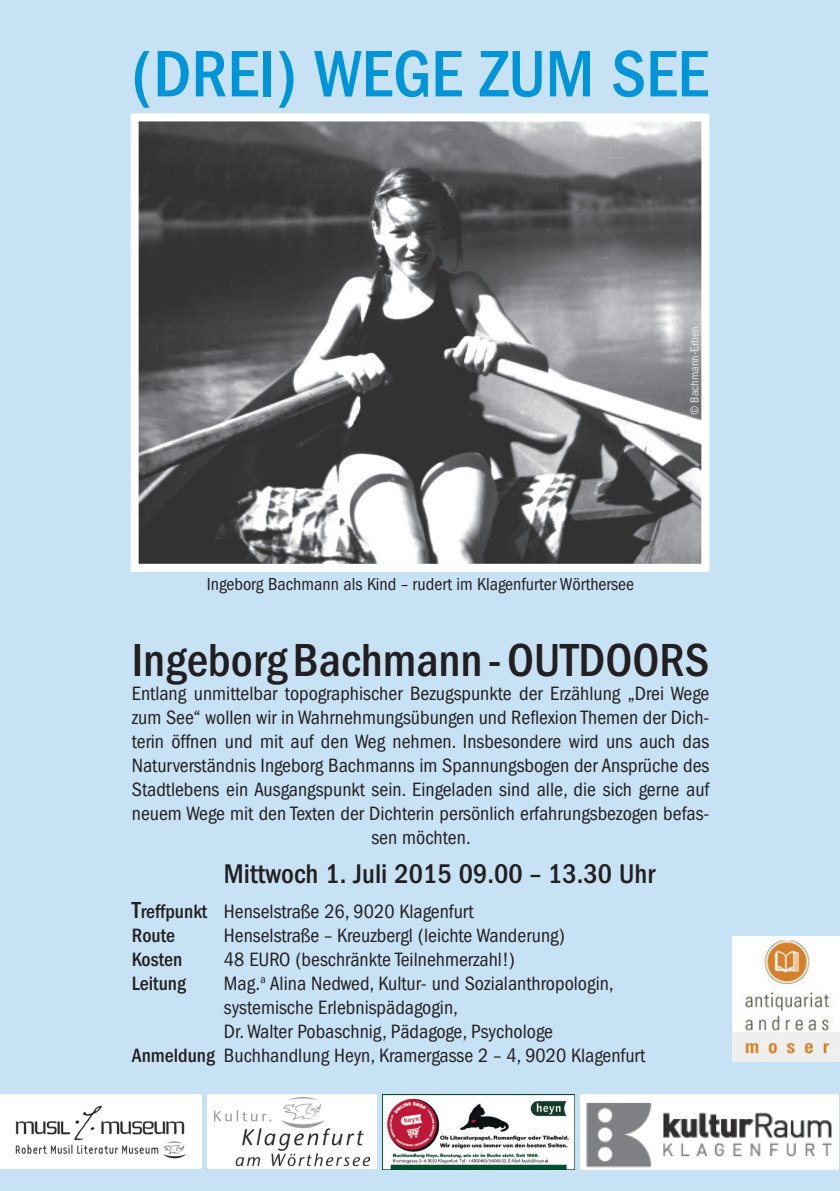
<style>
.page{position:relative;width:840px;height:1191px;background:#fff}
.page>*{position:absolute;margin:0;border:0;box-sizing:border-box;transform-origin:0 0}
.t1{font:500 condensed 68px "Franklin Gothic";color:#0095d9}
.t2{font:500 condensed 48px "Franklin Gothic";color:#231f20}
.t3{font:500 condensed 28px "Franklin Gothic";color:#231f20}
.t4{font:condensed 20px/24px "Franklin Gothic";color:#231f20;text-align:center}
.t5{font:500 condensed 20px "Franklin Gothic";color:#231f20}
.t6{font:condensed 18px "Franklin Gothic";color:#231f20}
.t7{font:condensed 12px "Franklin Gothic";color:#e6e7e9}
.s1{font-weight:500;font-size:24px}
.s2{font-weight:500}
</style>
<div class="page">
<div style="left:0;top:0;width:839px;height:1191px;background:#c7e2f5"></div>
<svg style="left:130px;top:113px;width:580px;height:459px;background:#79797b"></svg>
<div style="left:0;top:1094px;width:201px;height:75px;background:#fff"></div>
<img style="left:15px;top:1105px;width:171px;height:54px">
<img style="left:382px;top:1094px;width:192px;height:75px">
<div style="left:207px;top:1094px;width:169px;height:75px;background:#fff"></div>
<img style="left:214px;top:1097px;width:155px;height:69px">
<div style="left:579px;top:1094px;width:259px;height:75px;background:#fff"></div>
<img style="left:579px;top:1098px;width:253px;height:71px">
<img style="left:732px;top:936px;width:107px;height:125px">
<h1 class="t1" style="left:131px;top:35px;width:578px">(DREI) WEGE ZUM SEE</h1>
<p class="t7" style="left:687px;top:415px;width:90px;rotate:-90deg">© Bachmann-Erben</p>
<p class="t6" style="left:207px;top:573px;width:428px">Ingeborg Bachmann als Kind – rudert im Klagenfurter Wörthersee</p>
<h2 class="t2" style="left:132px;top:633px;width:578px">Ingeborg Bachmann - OUTDOORS</h2>
<p class="t4" style="left:132px;top:681px;width:578px">Entlang unmittelbar topographischer Bezugspunkte der Erzählung „Drei Wege zum See“ wollen wir in Wahrnehmungsübungen und Reflexion Themen der Dich&shy;terin öffnen und mit auf den Weg nehmen. Insbesondere wird uns auch das Naturverständnis Ingeborg Bachmanns im Spannungsbogen der Ansprüche des Stadtlebens ein Ausgangspunkt sein. Eingeladen sind alle, die sich gerne auf neuem Wege mit den Texten der Dichterin persönlich erfahrungsbezogen befas&shy;sen möchten.</p>
<h3 class="t3" style="left:224px;top:858px;width:432px">Mittwoch 1. Juli 2015 09.00 – 13.30 Uhr</h3>
<p class="t4" style="left:132px;top:899px;width:343px;text-align:left"><span class="s1">T</span><span class="s2">reffpunkt</span> Henselstraße 26, 9020 Klagenfurt<br><span class="s2">Route</span></p>
<p class="t4" style="left:224px;top:923px;width:342px">Henselstraße – Kreuzbergl (leichte Wanderung)</p>
<p class="t5" style="left:132px;top:948px;width:52px">Kosten</p>
<p class="t4" style="left:224px;top:947px;width:292px">48 EURO (beschränkte Teilnehmerzahl!)</p>
<p class="t5" style="left:132px;top:972px;width:56px">Leitung</p>
<p class="t4" style="left:224px;top:971px;width:391px">Mag.<sup>a</sup> Alina Nedwed, Kultur- und Sozialanthropologin,</p>
<p class="t4" style="left:224px;top:995px;width:235px">systemische Erlebnispädagogin,</p>
<p class="t4" style="left:224px;top:1019px;width:330px">Dr. Walter Pobaschnig, Pädagoge, Psychologe</p>
<p class="t4" style="left:132px;top:1043px;width:514px"><span class="s2">Anmeldung</span> Buchhandlung Heyn, Kramergasse 2 – 4, 9020 Klagenfurt</p>
</div>
